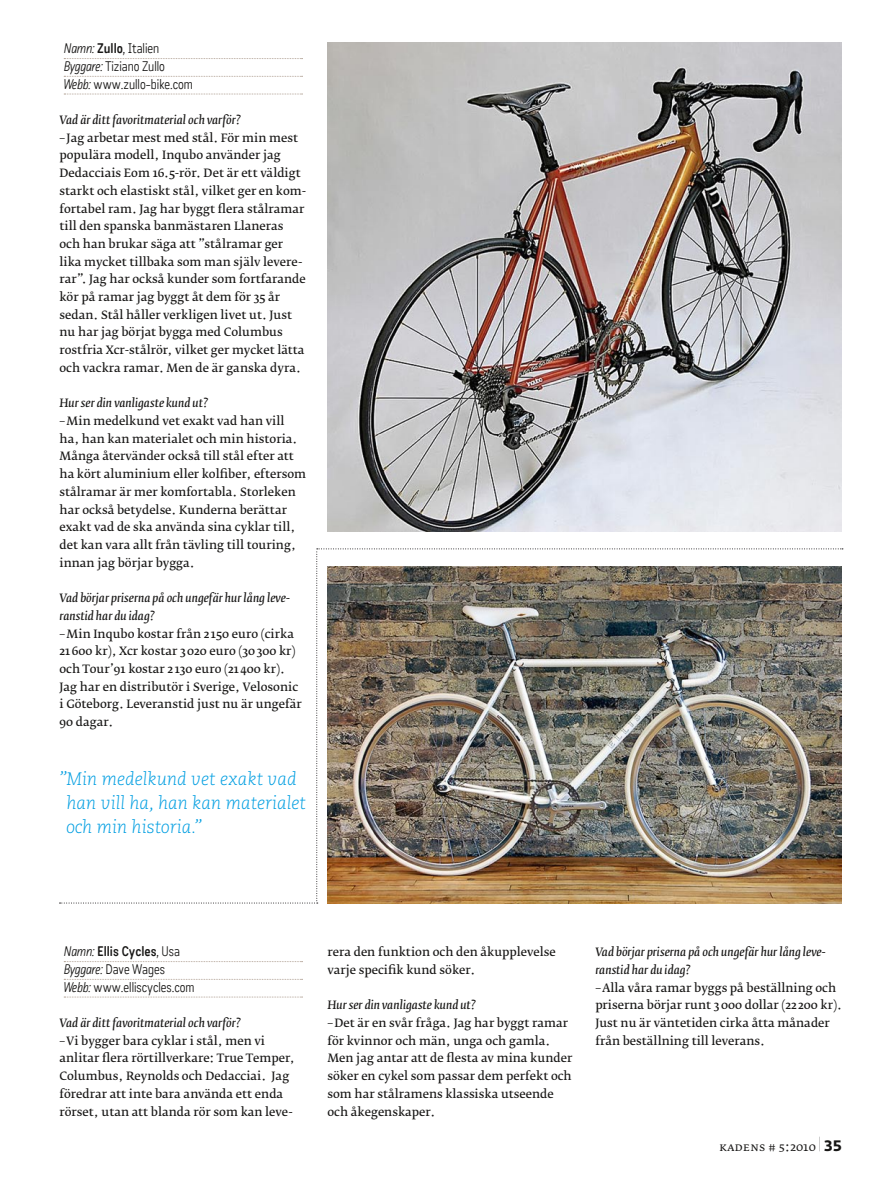
<style>
.page{position:relative;width:893px;height:1191px;background:#fff}
.page>*{position:absolute;margin:0;border:0;box-sizing:border-box;transform-origin:0 0}
.t1{font:italic 300 18px/24px "Caecilia LT Std";color:#009ee1}
.t2{font:300 13.5px/17.7px "Katarine";color:#181716}
.t3{font:12px "Fedra Serif B Std";color:#181716}
.t4{font:600 11.4px/17.7px "Fedra Serif B Std";color:#181716}
.t5{font:italic 600 11.4px/17.7px "Fedra Serif B Std";color:#181716}
.s1{font-style:italic}
.s2{font-style:inherit}
.s3{font-family:"Fedra Sans Std";font-weight:700;font-size:15px}
</style>
<div class="page">
<img style="left:327px;top:43px;width:515px;height:488px">
<svg style="left:64px;top:58px;width:239px;height:1px"></svg>
<svg style="left:64px;top:76px;width:239px;height:1px"></svg>
<svg style="left:64px;top:94px;width:239px;height:1px"></svg>
<svg style="left:64px;top:961px;width:239px;height:1px"></svg>
<svg style="left:64px;top:979px;width:239px;height:1px"></svg>
<svg style="left:64px;top:996px;width:239px;height:1px"></svg>
<img style="left:60px;top:548px;width:783px;height:355px">
<p class="t2" style="left:64px;top:40px;width:131px"><span class="s1">Namn:</span> <span class="s2">Zullo</span>, Italien<br><span class="s1">Byggare:</span> Tiziano Zullo<br><span class="s1">Webb:</span> www.zullo-bike.com</p>
<p class="t5" style="left:60px;top:111px;width:183px">Vad är ditt favoritmaterial och varför?</p>
<p class="t4" style="left:60px;top:129px;width:248px">–Jag arbetar mest med stål. För min mest populära modell, Inqubo använder jag Dedacciais Eom 16.5-rör. Det är ett väldigt starkt och elastiskt stål, vilket ger en kom&shy;fortabel ram. Jag har byggt flera stålramar till den spanska banmästaren Llaneras och han brukar säga att ”stålramar ger lika mycket tillbaka som man själv levere&shy;rar”. Jag har också kunder som fortfarande kör på ramar jag byggt åt dem för 35 år sedan. Stål håller verkligen livet ut. Just nu har jag börjat bygga med Columbus rostfria Xcr-stålrör, vilket ger mycket lätta och vackra ramar. Men de är ganska dyra.</p>
<p class="t5" style="left:60px;top:394px;width:150px">Hur ser din vanligaste kund ut?</p>
<p class="t4" style="left:60px;top:412px;width:248px">–Min medelkund vet exakt vad han vill ha, han kan materialet och min historia.<br>Många återvänder också till stål efter att ha kört aluminium eller kolfiber, eftersom stålramar är mer komfortabla. Storleken har också betydelse. Kunderna berättar exakt vad de ska använda sina cyklar till, det kan vara allt från tävling till touring, innan jag börjar bygga.</p>
<p class="t5" style="left:60px;top:589px;width:232px">Vad börjar priserna på och ungefär hur lång leve&shy;ranstid har du idag?</p>
<p class="t4" style="left:60px;top:625px;width:244px">–Min Inqubo kostar från 2 150 euro (cirka 21600 kr), Xcr kostar 3020 euro (30300 kr) och Tour’91 kostar 2 130 euro (21400 kr).<br>Jag har en distributör i Sverige, Velosonic i Göteborg. Leveranstid just nu är ungefär 90 dagar.</p>
<h1 class="t1" style="left:67px;top:767px;width:241px;text-indent:-7px">”Min medelkund vet exakt vad han vill ha, han kan materialet och min historia.”</h1>
<p class="t2" style="left:64px;top:942px;width:132px"><span class="s1">Namn:</span> <span class="s2">Ellis Cycles</span>, Usa<br><span class="s1">Byggare:</span> Dave Wages<br><span class="s1">Webb:</span> www.elliscycles.com</p>
<p class="t5" style="left:60px;top:1014px;width:183px">Vad är ditt favoritmaterial och varför?</p>
<p class="t4" style="left:60px;top:1032px;width:237px">–Vi bygger bara cyklar i stål, men vi anlitar flera rörtillverkare: True Temper, Columbus, Reynolds och Dedacciai. Jag föredrar att inte bara använda ett enda rörset, utan att blanda rör som kan leve-</p>
<p class="t4" style="left:327px;top:943px;width:230px">rera den funktion och den åkupplevelse varje specifik kund söker.</p>
<p class="t5" style="left:327px;top:996px;width:150px">Hur ser din vanligaste kund ut?</p>
<p class="t4" style="left:327px;top:1014px;width:246px">–Det är en svår fråga. Jag har byggt ramar för kvinnor och män, unga och gamla.<br>Men jag antar att de flesta av mina kunder söker en cykel som passar dem perfekt och som har stålramens klassiska utseende och åkegenskaper.</p>
<p class="t5" style="left:595px;top:943px;width:232px">Vad börjar priserna på och ungefär hur lång leve&shy;ranstid har du idag?</p>
<p class="t4" style="left:595px;top:978px;width:248px">–Alla våra ramar byggs på beställning och priserna börjar runt 3000 dollar (22 200 kr).<br>Just nu är väntetiden cirka åtta månader från beställning till leverans.</p>
<p class="t3" style="left:719px;top:1139px;width:124px">kadens # 5:2010 <sup>|</sup> <span class="s3">35</span></p>
</div>
